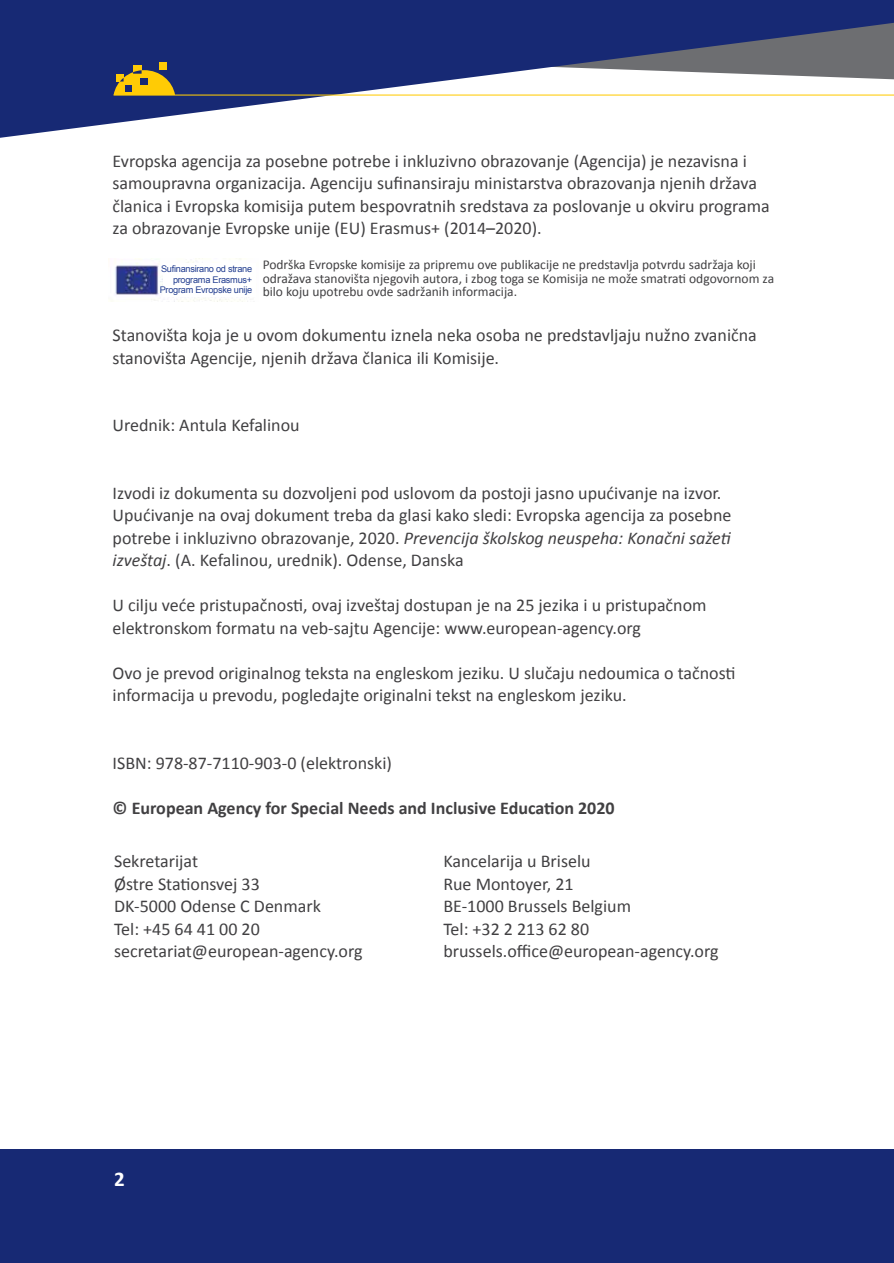
<style>
.page{position:relative;width:894px;height:1263px;background:#fff}
.page>*{position:absolute;margin:0;border:0;box-sizing:border-box;transform-origin:0 0}
.t1{font:700 21px "Calibri";color:#fff}
.t2{font:18px/22.5px "Calibri";color:#414042}
.t3{font:700 18px "Calibri";color:#414042}
.t4{font:13.5px/13.5px "Calibri";color:#414042}
.t5{font:9.15px/10.2px "Arial";letter-spacing:-.03em;color:#233e90;text-align:right}
.s1{font-style:italic}
</style>
<div class="page">
<svg style="left:0;top:0;width:893px;height:138px;fill:#172974"></svg>
<hr style="left:114px;top:95px;width:779px;height:1px;background:#ffcb05">
<div style="left:159px;top:62px;width:8px;height:8px;background:#ffcb05"></div>
<div style="left:133px;top:65px;width:8px;height:9px;background:#ffcb05"></div>
<svg style="left:114px;top:70px;width:61px;height:25px;background:#ba9b25"></svg>
<img style="left:115px;top:258px;width:126px;height:43px">
<div style="left:162px;top:263px;width:93px;height:34px;background:#fff"></div>
<div style="left:0;top:1150px;width:893px;height:113px;background:#172974"></div>
<p class="t2" style="left:112px;top:148px;width:658px">Evropska agencija za posebne potrebe i inkluzivno obrazovanje (Agencija) je nezavisna i samoupravna organizacija. Agenciju sufinansiraju ministarstva obrazovanja njenih država članica i Evropska komisija putem bespovratnih sredstava za poslovanje u okviru programa za obrazovanje Evropske unije (EU) Erasmus+ (2014–2020).</p>
<p class="t4" style="left:262px;top:257px;width:513px;text-indent:-102px"><sub>Sufinansirano</sub> <sub>od</sub> <sub>strane</sub> Podrška Evropske komisije za pripremu ove publikacije ne predstavlja potvrdu sadržaja koji odražava stanovišta njegovih autora, i zbog toga se Komisija ne može smatrati odgovornom za bilo koju upotrebu ovde sadržanih informacija.</p>
<p class="t5" style="left:160px;top:274px;width:94px">programa Erasmus+<br>Program Evropske unije</p>
<p class="t2" style="left:112px;top:323px;width:645px">Stanovišta koja je u ovom dokumentu iznela neka osoba ne predstavljaju nužno zvanična stanovišta Agencije, njenih država članica ili Komisije.</p>
<p class="t2" style="left:112px;top:413px;width:188px">Urednik: Antula Kefalinou</p>
<p class="t2" style="left:112px;top:481px;width:620px">Izvodi iz dokumenta su dozvoljeni pod uslovom da postoji jasno upućivanje na izvor.<br>Upućivanje na ovaj dokument treba da glasi kako sledi: Evropska agencija za posebne potrebe i inkluzivno obrazovanje, 2020. <span class="s1">Prevencija školskog neuspeha: Konačni sažeti izveštaj</span>. (A. Kefalinou, urednik). Odense, Danska</p>
<p class="t2" style="left:112px;top:593px;width:595px">U cilju veće pristupačnosti, ovaj izveštaj dostupan je na 25 jezika i u pristupačnom elektronskom formatu na veb-sajtu Agencije: www.european-agency.org</p>
<p class="t2" style="left:112px;top:661px;width:624px">Ovo je prevod originalnog teksta na engleskom jeziku. U slučaju nedoumica o tačnosti informacija u prevodu, pogledajte originalni tekst na engleskom jeziku.</p>
<p class="t2" style="left:112px;top:751px;width:281px">ISBN: 978-87-7110-903-0 (elektronski)</p>
<h4 class="t3" style="left:112px;top:796px;width:503px">© European Agency for Special Needs and Inclusive Education 2020</h4>
<p class="t2" style="left:114px;top:849px;width:85px">Sekretarijat</p>
<p class="t2" style="left:443px;top:849px;width:149px">Kancelarija u Briselu</p>
<p class="t2" style="left:114px;top:871px;width:147px">Østre Stationsvej 33</p>
<p class="t2" style="left:443px;top:871px;width:132px">Rue Montoyer, 21</p>
<p class="t2" style="left:114px;top:894px;width:208px">DK-5000 Odense C Denmark</p>
<p class="t2" style="left:443px;top:894px;width:189px">BE-1000 Brussels Belgium</p>
<p class="t2" style="left:114px;top:916px;width:147px">Tel: +45 64 41 00 20</p>
<p class="t2" style="left:443px;top:916px;width:147px">Tel: +32 2 213 62 80</p>
<p class="t2" style="left:114px;top:939px;width:250px">secretariat@european-agency.org</p>
<p class="t2" style="left:443px;top:939px;width:276px">brussels.office@european-agency.org</p>
<p class="t1" style="left:114px;top:1165px;width:12px">2</p>
</div>
